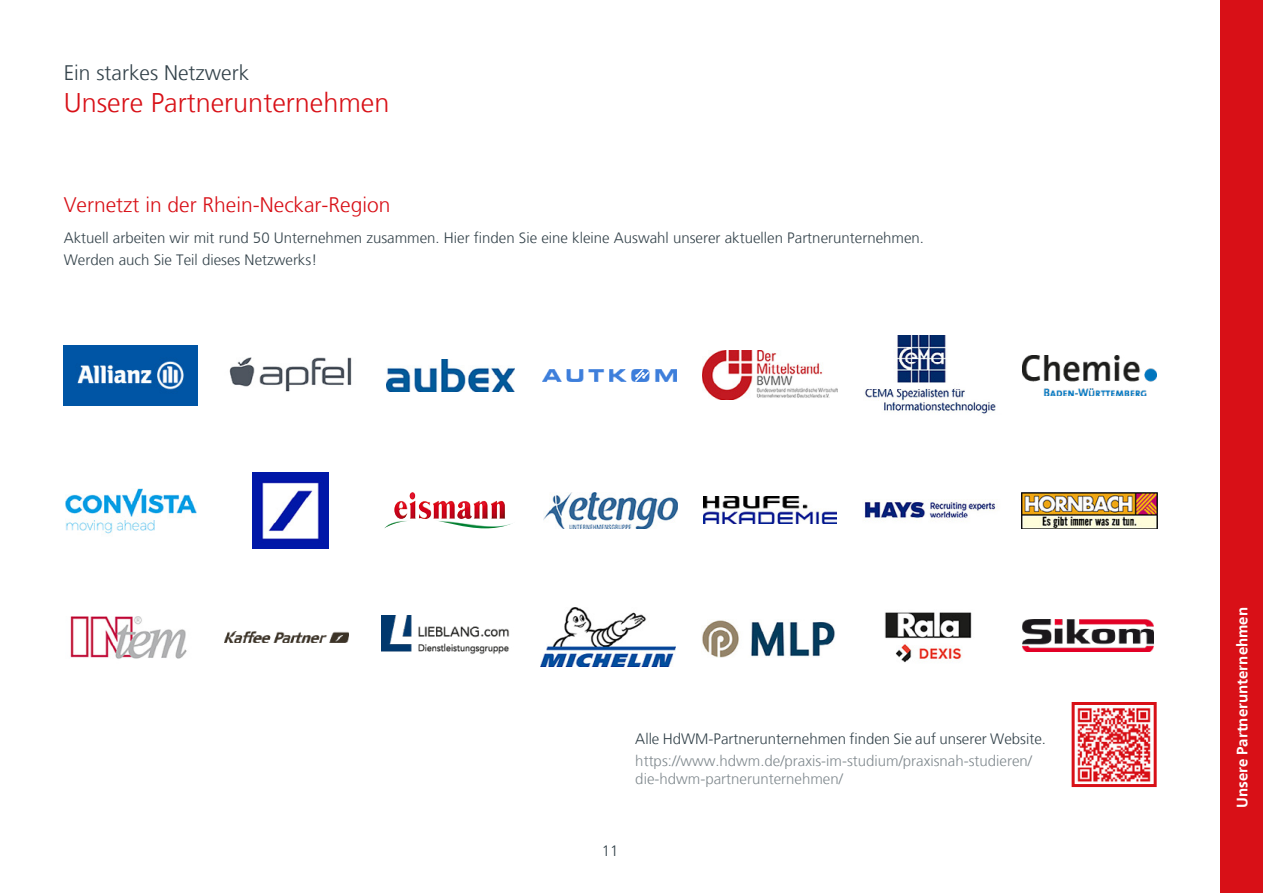
<style>
.page{position:relative;width:1263px;height:893px;background:#fff}
.page>*{position:absolute;margin:0;border:0;box-sizing:border-box;transform-origin:0 0}
.t1{font:300 27px "Frutiger LT";color:#d81017}
.t2{font:300 21px "Frutiger LT";color:#d81017}
.t3{font:300 21px "Frutiger LT";color:#33424a}
.t4{font:300 15px/22.2px "Frutiger LT";color:#33424a}
.t5{font:300 15px/18px "Frutiger LT";color:#80898e}
.t6{font:700 15px "Frutiger LT";color:#fff}
</style>
<div class="page">
<div style="left:1220px;top:0;width:43px;height:893px;background:#d81017"></div>
<img style="left:1077px;top:707px;width:74px;height:75px">
<div style="left:1071px;top:702px;width:86px;height:85px;border:3px solid #d81017"></div>
<img style="left:64px;top:345px;width:134px;height:60px">
<img style="left:229px;top:357px;width:123px;height:35px">
<img style="left:387px;top:359px;width:127px;height:32px">
<img style="left:703px;top:351px;width:134px;height:49px">
<img style="left:864px;top:335px;width:132px;height:79px">
<img style="left:1022px;top:355px;width:135px;height:40px">
<img style="left:65px;top:488px;width:132px;height:46px">
<img style="left:252px;top:472px;width:77px;height:77px">
<img style="left:394px;top:492px;width:111px;height:27px">
<img style="left:543px;top:492px;width:134px;height:36px">
<img style="left:703px;top:497px;width:133px;height:27px">
<img style="left:864px;top:500px;width:134px;height:20px">
<img style="left:1021px;top:492px;width:136px;height:36px">
<img style="left:70px;top:616px;width:117px;height:43px">
<img style="left:381px;top:616px;width:129px;height:38px">
<img style="left:541px;top:607px;width:134px;height:59px">
<img style="left:702px;top:620px;width:133px;height:38px">
<img style="left:885px;top:612px;width:87px;height:51px">
<img style="left:1023px;top:619px;width:131px;height:32px">
<img style="left:543px;top:369px;width:134px;height:12px">
<img style="left:224px;top:631px;width:124px;height:11px">
<h2 class="t3" style="left:64px;top:60px;width:187px">Ein starkes Netzwerk</h2>
<h1 class="t1" style="left:64px;top:87px;width:327px">Unsere Partnerunternehmen</h1>
<h2 class="t2" style="left:64px;top:193px;width:328px">Vernetzt in der Rhein-Neckar-Region</h2>
<p class="t4" style="left:64px;top:227px;width:862px">Aktuell arbeiten wir mit rund 50 Unternehmen zusammen. Hier finden Sie eine kleine Auswahl unserer aktuellen Partnerunternehmen.<br>Werden auch Sie Teil dieses Netzwerks!</p>
<p class="t4" style="left:635px;top:727px;width:412px">Alle HdWM-Partnerunternehmen finden Sie auf unserer Website.</p>
<p class="t5" style="left:635px;top:752px;width:398px">https://www.hdwm.de/praxis-im-studium/praxisnah-studieren/ die-hdwm-partnerunternehmen/</p>
<p class="t4" style="left:602px;top:840px;width:18px">11</p>
<p class="t6" style="left:1233px;top:808px;width:202px;rotate:-90deg">Unsere Partnerunternehmen</p>
</div>
